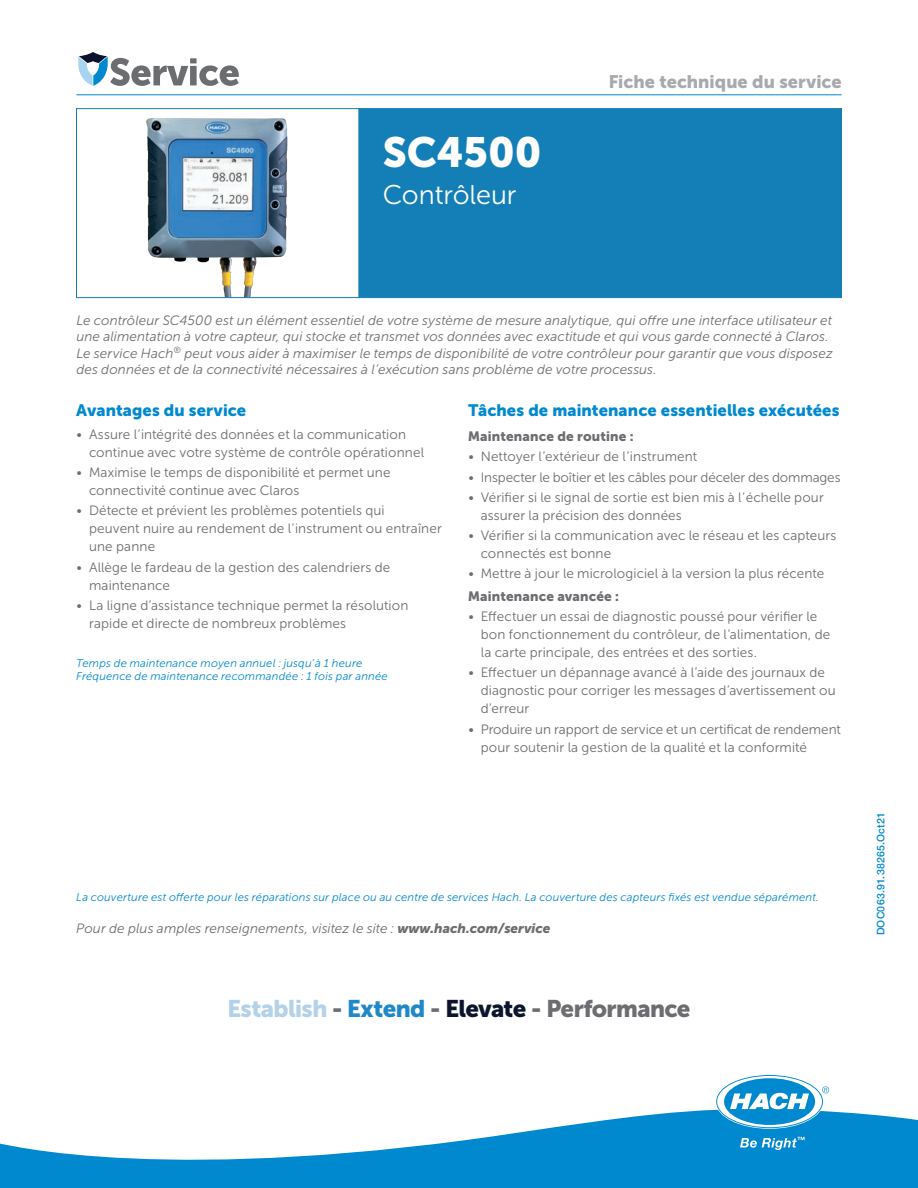
<style>
.page{position:relative;width:918px;height:1188px;background:#fff}
.page>*{position:absolute;margin:0;border:0;box-sizing:border-box;transform-origin:0 0}
.t1{font:42px "Museo Sans Cyrl 900";color:#fff}
.t2{font:27px "Museo Sans Cyrl 300";color:#fff}
.t3{font:24px "Museo Sans Cyrl 900";letter-spacing:-.025em;color:#6c6d70}
.t4{font:18px "Museo Sans Cyrl 900";color:#a8a9ad}
.t5{font:16.5px "Museo Sans Cyrl 900";letter-spacing:.005em;color:#0089cf}
.t6{font:13.5px/18px "Museo Sans Cyrl 300";letter-spacing:.01em;color:#6c6d70}
.t7{font:italic 13.5px/16.5px "Museo Sans Cyrl 300";letter-spacing:.01em;color:#6c6d70}
.t8{font:13.5px "Museo Sans Cyrl 300";letter-spacing:-.01em;color:#6c6d70}
.t9{font:13.5px "Museo Sans Cyrl 900";letter-spacing:.015em;color:#6c6d70}
.t10{font:italic 11.25px/13.5px "Museo Sans Cyrl 300";letter-spacing:.015em;color:#0089cf}
.t11{font:500 10.5px "Helvetica Neue LTW1 G";letter-spacing:.025em;color:#0089cf}
.s1{font-family:"Museo Sans Cyrl 900"}
.s2{color:#b3d1e8}
.s3{color:#2088c9}
.s4{color:#0d152e}
</style>
<div class="page">
<svg style="left:0;top:1109px;width:918px;height:79px;fill:#0089cf"></svg>
<svg style="left:717px;top:1076px;width:112px;height:51px"></svg>
<svg style="left:740px;top:1137px;width:65px;height:13px"></svg>
<div style="left:359px;top:108px;width:483px;height:190px;background:#147fb7;border:1px solid #147fb7"></div>
<img style="left:146px;top:118px;width:141px;height:178px">
<div style="left:76px;top:108px;width:283px;height:190px;border:1px solid #147fb7"></div>
<svg style="left:78px;top:52px;width:161px;height:34px"></svg>
<hr style="left:76px;top:95px;width:766px;height:1px;background:#0089cf">
<h1 class="t1" style="left:383px;top:129px;width:160px">SC4500</h1>
<h2 class="t2" style="left:383px;top:180px;width:135px">Contrôleur</h2>
<h3 class="t4" style="left:609px;top:72px;width:234px">Fiche technique du service</h3>
<p class="t7" style="left:76px;top:312px;width:758px">Le contrôleur SC4500 est un élément essentiel de votre système de mesure analytique, qui offre une interface utilisateur et une alimentation à votre capteur, qui stocke et transmet vos données avec exactitude et qui vous garde connecté à Claros.<br>Le service Hach<sup>®</sup> peut vous aider à maximiser le temps de disponibilité de votre contrôleur pour garantir que vous disposez des données et de la connectivité nécessaires à l’exécution sans problème de votre processus.</p>
<p class="t5" style="left:468px;top:401px;width:373px">Tâches de maintenance essentielles exécutées</p>
<p class="t9" style="left:468px;top:429px;width:167px">Maintenance de routine :</p>
<p class="t6" style="left:468px;top:448px;width:231px">• Nettoyer l’extérieur de l’instrument</p>
<p class="t8" style="left:468px;top:470px;width:374px">• Inspecter le boîtier et les câbles pour déceler des dommages</p>
<p class="t6" style="left:481px;top:488px;width:345px;text-indent:-13px">• Vérifier si le signal de sortie est bien mis à l’échelle pour assurer la précision des données</p>
<p class="t6" style="left:481px;top:527px;width:357px;text-indent:-13px">• Vérifier si la communication avec le réseau et les capteurs connectés est bonne</p>
<p class="t6" style="left:468px;top:565px;width:358px">• Mettre à jour le micrologiciel à la version la plus récente</p>
<p class="t9" style="left:468px;top:589px;width:153px">Maintenance avancée :</p>
<p class="t6" style="left:481px;top:608px;width:351px;text-indent:-13px">• Effectuer un essai de diagnostic poussé pour vérifier le bon fonctionnement du contrôleur, de l’alimentation, de la carte principale, des entrées et des sorties.</p>
<p class="t6" style="left:481px;top:664px;width:357px;text-indent:-13px">• Effectuer un dépannage avancé à l’aide des journaux de diagnostic pour corriger les messages d’avertissement ou d’erreur</p>
<p class="t6" style="left:481px;top:720px;width:362px;text-indent:-13px">• Produire un rapport de service et un certificat de rendement pour soutenir la gestion de la qualité et la conformité</p>
<p class="t5" style="left:76px;top:401px;width:171px">Avantages du service</p>
<p class="t6" style="left:89px;top:425px;width:336px;text-indent:-13px">• Assure l’intégrité des données et la communication continue avec votre système de contrôle opérationnel</p>
<p class="t6" style="left:89px;top:464px;width:303px;text-indent:-13px">• Maximise le temps de disponibilité et permet une connectivité continue avec Claros</p>
<p class="t6" style="left:89px;top:502px;width:354px;text-indent:-13px">• Détecte et prévient les problèmes potentiels qui<br>peuvent nuire au rendement de l’instrument ou entraîner une panne</p>
<p class="t6" style="left:89px;top:558px;width:303px;text-indent:-13px">• Allège le fardeau de la gestion des calendriers de maintenance</p>
<p class="t6" style="left:89px;top:596px;width:321px;text-indent:-13px">• La ligne d’assistance technique permet la résolution rapide et directe de nombreux problèmes</p>
<p class="t10" style="left:76px;top:656px;width:313px">Temps de maintenance moyen annuel : jusqu’à 1 heure<br>Fréquence de maintenance recommandée : 1 fois par année</p>
<p class="t10" style="left:76px;top:891px;width:744px">La couverture est offerte pour les réparations sur place ou au centre de services Hach. La couverture des capteurs fixés est vendue séparément.</p>
<p class="t7" style="left:76px;top:920px;width:476px">Pour de plus amples renseignements, visitez le site : <span class="s1">www.hach.com/service</span></p>
<h3 class="t3" style="left:227px;top:995px;width:465px"><span class="s2">Establish</span> - <span class="s3">Extend</span> - <span class="s4">Elevate</span> - Performance</h3>
<p class="t11" style="left:874px;top:935px;width:125px;rotate:-90deg">DOC063.91.38265.Oct21</p>
</div>
